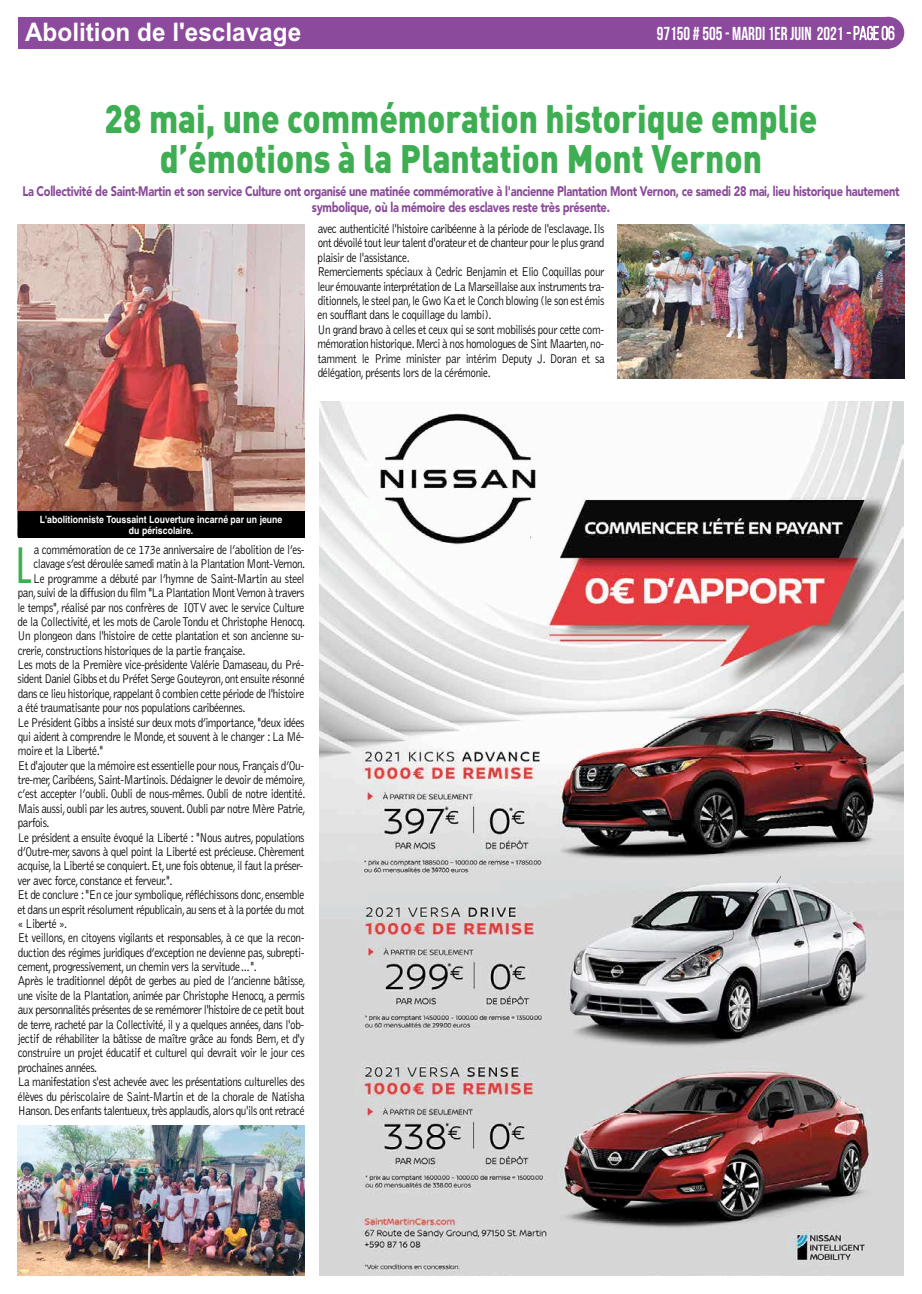
<style>
.page{position:relative;width:922px;height:1294px;background:#fff}
.page>*{position:absolute;margin:0;border:0;box-sizing:border-box;transform-origin:0 0}
.t1{font:47.38px "Futura";color:#3fae53;scale:.9 1}
.t2{font:900 39.25px/39.2px "DIN Pro";color:#3fae53;text-align:center;scale:.85 1}
.t3{font:700 25.62px "Arial";color:#fff;scale:.95 1}
.t4{font:700 18.75px "Bebas Neue";color:#fff;scale:.9 1}
.t5{font:900 13.75px/15.6px "Avenir";letter-spacing:-.025em;color:#8b4a9b;text-align:center;scale:.8 1}
.t6{font:300 13.12px/14.4px "Bell Gothic";letter-spacing:-.035em;color:#000;scale:.85 1}
.t7{font:700 10px/11.2px "Helvetica";color:#fff;text-align:center;scale:.87 1}
.s1{font-weight:400}
</style>
<div class="page">
<div style="left:18px;top:17px;width:871px;height:32px;background:#8b4a9b"></div>
<div style="left:872px;top:17px;width:32px;height:32px;background:#8b4a9b;border-radius:50%"></div>
<svg style="left:846px;top:26px;width:48px;height:14px"></svg>
<img style="left:18px;top:225px;width:286px;height:286px">
<img style="left:617px;top:224px;width:287px;height:154px">
<img style="left:18px;top:1125px;width:286px;height:150px">
<img style="left:319px;top:402px;width:584px;height:873px">
<div style="left:18px;top:511px;width:286px;height:27px;background:#000"></div>
<h3 class="t3" style="left:25px;top:15px;width:292px">Abolition de l'esclavage</h3>
<h3 class="t4" style="left:656px;top:23px;width:265px">97150 # 505- MARDI 1ER JUIN 2021 <span class="s1">-page06</span></h3>
<h2 class="t2" style="left:104px;top:94px;width:840px">28 mai, une commémoration historique emplie d’émotions à la Plantation Mont Vernon</h2>
<p class="t5" style="left:22px;top:183px;width:1097px">La Collectivité de Saint-Martin et son service Culture ont organisé une matinée commémorative à l'ancienne Plantation Mont Vernon, ce samedi 28 mai, lieu historique hautement symbolique, où la mémoire des esclaves reste très présente.</p>
<p class="t6" style="left:317px;top:222px;width:339px">avec authenticité l'histoire caribéenne à la période de l'esclavage. Ils ont dévoilé tout leur talent d'orateur et de chanteur pour le plus grand plaisir de l'assistance.<br>Remerciements spéciaux à Cedric Benjamin et Elio Coquillas pour leur émouvante interprétation de La Marseillaise aux instruments tra&shy;ditionnels,le steel pan,le Gwo Ka et le Conch blowing (le son est émis en soufflant dans le coquillage du lambi).<br>Un grand bravo à celles et ceux qui se sont mobilisés pour cette com&shy;mémoration historique.Merci à nos homologues de Sint Maarten,no&shy;tamment le Prime minister par intérim Deputy J. Doran et sa délégation, présents lors de la cérémonie.</p>
<p class="t7" style="left:40px;top:513px;width:280px">L'abolitionniste Toussaint Louverture incarné par un jeune du périscolaire.</p>
<h1 class="t1" style="left:15px;top:535px;width:19px">L</h1>
<p class="t6" style="left:34px;top:542px;width:320px">a commémoration de ce 173e anniversaire de l’abolition de l’es-</p>
<p class="t6" style="left:33px;top:557px;width:321px">clavage s’est déroulée samedi matin à la Plantation Mont-Vernon.</p>
<p class="t6" style="left:33px;top:571px;width:321px">Le programme a débuté par l’hymne de Saint-Martin au steel</p>
<p class="t6" style="left:18px;top:586px;width:339px">pan,suivi de la diffusion du film "La Plantation MontVernon à travers</p>
<p class="t6" style="left:18px;top:600px;width:339px">le temps", réalisé par nos confrères de IOTV avec le service Culture</p>
<p class="t6" style="left:18px;top:614px;width:340px">de la Collectivité, et les mots de CaroleTondu et Christophe Henocq.</p>
<p class="t6" style="left:18px;top:629px;width:338px">Un plongeon dans l'histoire de cette plantation et son ancienne su-</p>
<p class="t6" style="left:18px;top:643px;width:269px">crerie, constructions historiques de la partie française.</p>
<p class="t6" style="left:18px;top:657px;width:338px">Les mots de la Première vice-présidente Valérie Damaseau, du Pré-</p>
<p class="t6" style="left:18px;top:672px;width:339px">sident Daniel Gibbs et du Préfet Serge Gouteyron,ont ensuite résonné</p>
<p class="t6" style="left:18px;top:686px;width:339px">dans ce lieu historique,rappelant ô combien cette période de l'histoire</p>
<p class="t6" style="left:18px;top:701px;width:269px">a été traumatisante pour nos populations caribéennes.</p>
<p class="t6" style="left:18px;top:715px;width:339px">Le Président Gibbs a insisté sur deux mots d’importance,"deux idées</p>
<p class="t6" style="left:18px;top:729px;width:338px">qui aident à comprendre le Monde, et souvent à le changer : La Mé-</p>
<p class="t6" style="left:18px;top:744px;width:102px">moire et la Liberté."</p>
<p class="t6" style="left:18px;top:758px;width:338px">Et d'ajouter que la mémoire est essentielle pour nous,Français d’Ou-</p>
<p class="t6" style="left:18px;top:772px;width:340px">tre-mer,Caribéens,Saint-Martinois.Dédaigner le devoir de mémoire,</p>
<p class="t6" style="left:18px;top:787px;width:340px">c’est accepter l’oubli. Oubli de nous-mêmes. Oubli de notre identité.</p>
<p class="t6" style="left:18px;top:801px;width:340px">Mais aussi,oubli par les autres,souvent.Oubli par notre Mère Patrie,</p>
<p class="t6" style="left:18px;top:816px;width:39px">parfois.</p>
<p class="t6" style="left:18px;top:830px;width:339px">Le président a ensuite évoqué la Liberté : "Nous autres, populations</p>
<p class="t6" style="left:18px;top:844px;width:339px">d’Outre-mer, savons à quel point la Liberté est précieuse. Chèrement</p>
<p class="t6" style="left:18px;top:859px;width:337px">acquise,la Liberté se conquiert.Et,une fois obtenue,il faut la préser-</p>
<p class="t6" style="left:18px;top:873px;width:184px">ver avec force, constance et ferveur.".</p>
<p class="t6" style="left:18px;top:887px;width:339px">Et de conclure :"En ce jour symbolique,réfléchissons donc,ensemble</p>
<p class="t6" style="left:18px;top:902px;width:339px">et dans un esprit résolument républicain,au sens et à la portée du mot</p>
<p class="t6" style="left:18px;top:916px;width:60px">« Liberté ».</p>
<p class="t6" style="left:18px;top:931px;width:339px">Et veillons, en citoyens vigilants et responsables, à ce que la recon-</p>
<p class="t6" style="left:18px;top:945px;width:338px">duction des régimes juridiques d’exception ne devienne pas,subrepti-</p>
<p class="t6" style="left:18px;top:959px;width:283px">cement, progressivement, un chemin vers la servitude…".</p>
<p class="t6" style="left:18px;top:974px;width:340px">Après le traditionnel dépôt de gerbes au pied de l’ancienne bâtisse,</p>
<p class="t6" style="left:18px;top:988px;width:339px">une visite de la Plantation, animée par Christophe Henocq, a permis</p>
<p class="t6" style="left:18px;top:1002px;width:339px">aux personnalités présentes de se remémorer l'histoire de ce petit bout</p>
<p class="t6" style="left:18px;top:1017px;width:338px">de terre, racheté par la Collectivité, il y a quelques années, dans l'ob-</p>
<p class="t6" style="left:18px;top:1031px;width:339px">jectif de réhabiliter la bâtisse de maître grâce au fonds Bern, et d'y</p>
<p class="t6" style="left:18px;top:1046px;width:339px">construire un projet éducatif et culturel qui devrait voir le jour ces</p>
<p class="t6" style="left:18px;top:1060px;width:95px">prochaines années.</p>
<p class="t6" style="left:18px;top:1074px;width:339px">La manifestation s'est achevée avec les présentations culturelles des</p>
<p class="t6" style="left:18px;top:1089px;width:339px">élèves du périscolaire de Saint-Martin et de la chorale de Natisha</p>
<p class="t6" style="left:18px;top:1103px;width:339px">Hanson.Des enfants talentueux,très applaudis,alors qu'ils ont retracé</p>
</div>
